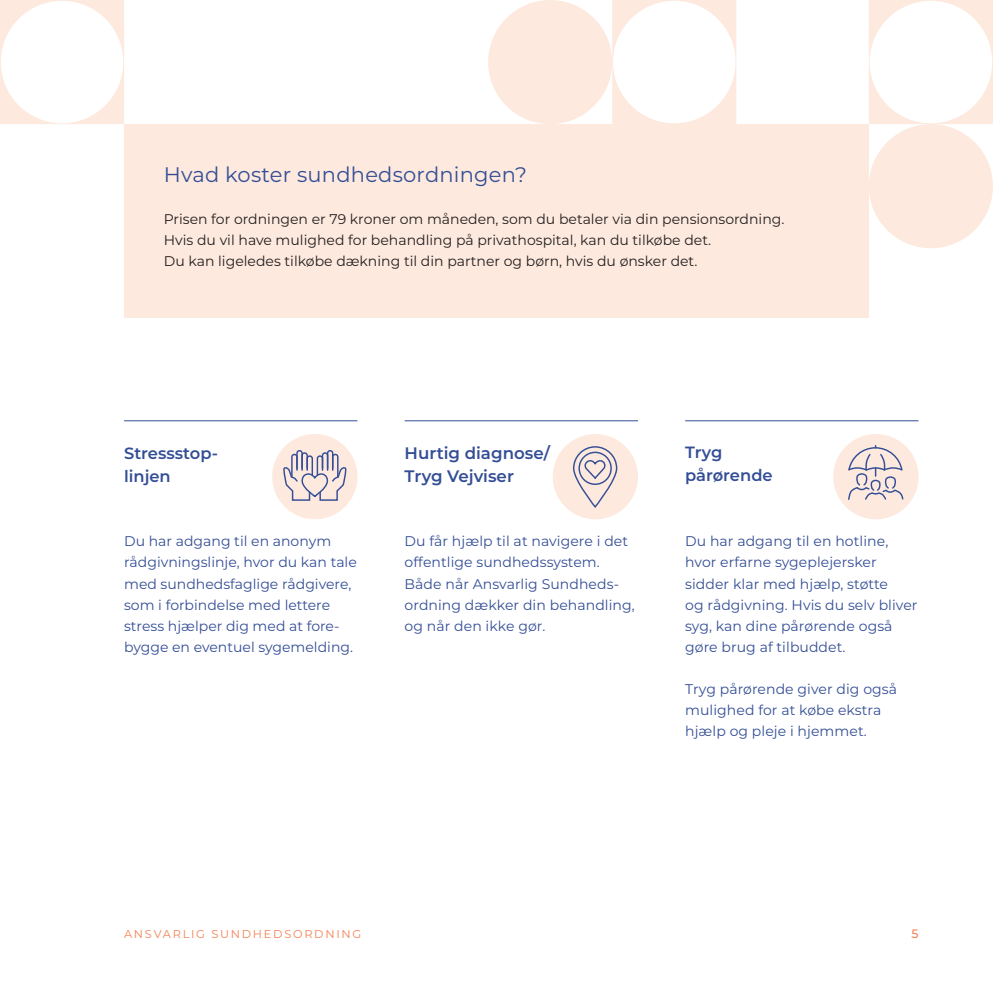
<style>
.page{position:relative;width:993px;height:993px;background:#fff}
.page>*{position:absolute;margin:0;border:0;box-sizing:border-box;transform-origin:0 0}
.Brød{font:21px "Montserrat";letter-spacing:.01em;color:#344e96}
.Brød-2{font:600 16.62px/23.3px "Montserrat";color:#344e96}
.Brød-3{font:600 16.28px/23.3px "Montserrat";color:#344e96}
.Brød-4{font:14px/21px "Montserrat";letter-spacing:.005em;color:#344e96}
.Brød-5{font:14px/21px "Montserrat";color:#231f20}
.t1{font:500 12.25px "Montserrat";color:#f58355}
.t2{font:11.38px "Montserrat";letter-spacing:.15em;color:#f58355}
</style>
<div class="page">
<hr style="left:124px;top:420px;width:233px;height:1px;background:#344e96">
<div style="left:272px;top:434px;width:85px;height:85px;background:#fde9dd;border-radius:50%"></div>
<svg style="left:283px;top:449px;width:65px;height:52px"></svg>
<hr style="left:404px;top:420px;width:233px;height:1px;background:#344e96">
<div style="left:552px;top:434px;width:85px;height:85px;background:#fde9dd;border-radius:50%"></div>
<svg style="left:583px;top:460px;width:23px;height:19px"></svg>
<div style="left:578px;top:451px;width:33px;height:34px;border:1px solid #344e96;border-radius:50%"></div>
<div style="left:572px;top:446px;width:45px;height:61px;border:1px solid #344e96;border-radius:21px"></div>
<hr style="left:685px;top:420px;width:233px;height:1px;background:#344e96">
<div style="left:833px;top:434px;width:85px;height:85px;background:#fde9dd;border-radius:50%"></div>
<svg style="left:846px;top:445px;width:58px;height:55px"></svg>
<div style="left:124px;top:124px;width:744px;height:193px;background:#fde9dd"></div>
<div style="left:488px;top:0;width:124px;height:124px;background:#fde9dd;border-radius:50%"></div>
<div style="left:868px;top:124px;width:124px;height:124px;background:#fde9dd;border-radius:50%"></div>
<svg style="left:0;top:0;width:124px;height:124px"></svg>
<svg style="left:612px;top:0;width:124px;height:124px"></svg>
<svg style="left:869px;top:0;width:123px;height:124px"></svg>
<p class="Brød" style="left:164px;top:160px;width:364px">Hvad koster sundhedsordningen?</p>
<p class="Brød-5" style="left:164px;top:208px;width:622px">Prisen for ordningen er 79 kroner om måneden, som du betaler via din pensionsordning.<br>Hvis du vil have mulighed for behandling på privathospital, kan du tilkøbe det.</p>
<p class="Brød-5" style="left:164px;top:250px;width:535px">Du kan ligeledes tilkøbe dækning til din partner og børn, hvis du ønsker det.</p>
<p class="Brød-3" style="left:124px;top:440px;width:95px">Stressstop&shy;linjen</p>
<p class="Brød-4" style="left:124px;top:530px;width:234px">Du har adgang til en anonym rådgivningslinje, hvor du kan tale med sundhedsfaglige rådgivere, som i forbindelse med lettere stress hjælper dig med at fore&shy;bygge en eventuel sygemelding.</p>
<p class="Brød-2" style="left:404px;top:440px;width:147px">Hurtig diagnose/<br>Tryg Vejviser</p>
<p class="Brød-4" style="left:404px;top:530px;width:225px">Du får hjælp til at navigere i det offentlige sundhedssystem.</p>
<p class="Brød-4" style="left:404px;top:572px;width:232px">Både når Ansvarlig Sundheds&shy;ordning dækker din behandling, og når den ikke gør.</p>
<p class="Brød-3" style="left:685px;top:439px;width:89px">Tryg pårørende</p>
<p class="Brød-4" style="left:685px;top:530px;width:234px">Du har adgang til en hotline, hvor erfarne sygeplejersker sidder klar med hjælp, støtte<br>og rådgivning. Hvis du selv bliver syg, kan dine pårørende også gøre brug af tilbuddet.</p>
<p class="Brød-4" style="left:685px;top:677px;width:213px">Tryg pårørende giver dig også mulighed for at købe ekstra hjælp og pleje i hjemmet.</p>
<p class="t2" style="left:124px;top:925px;width:238px">ANSVARLIG SUNDHEDSORDNING</p>
<p class="t1" style="left:911px;top:924px;width:9px">5</p>
</div>
